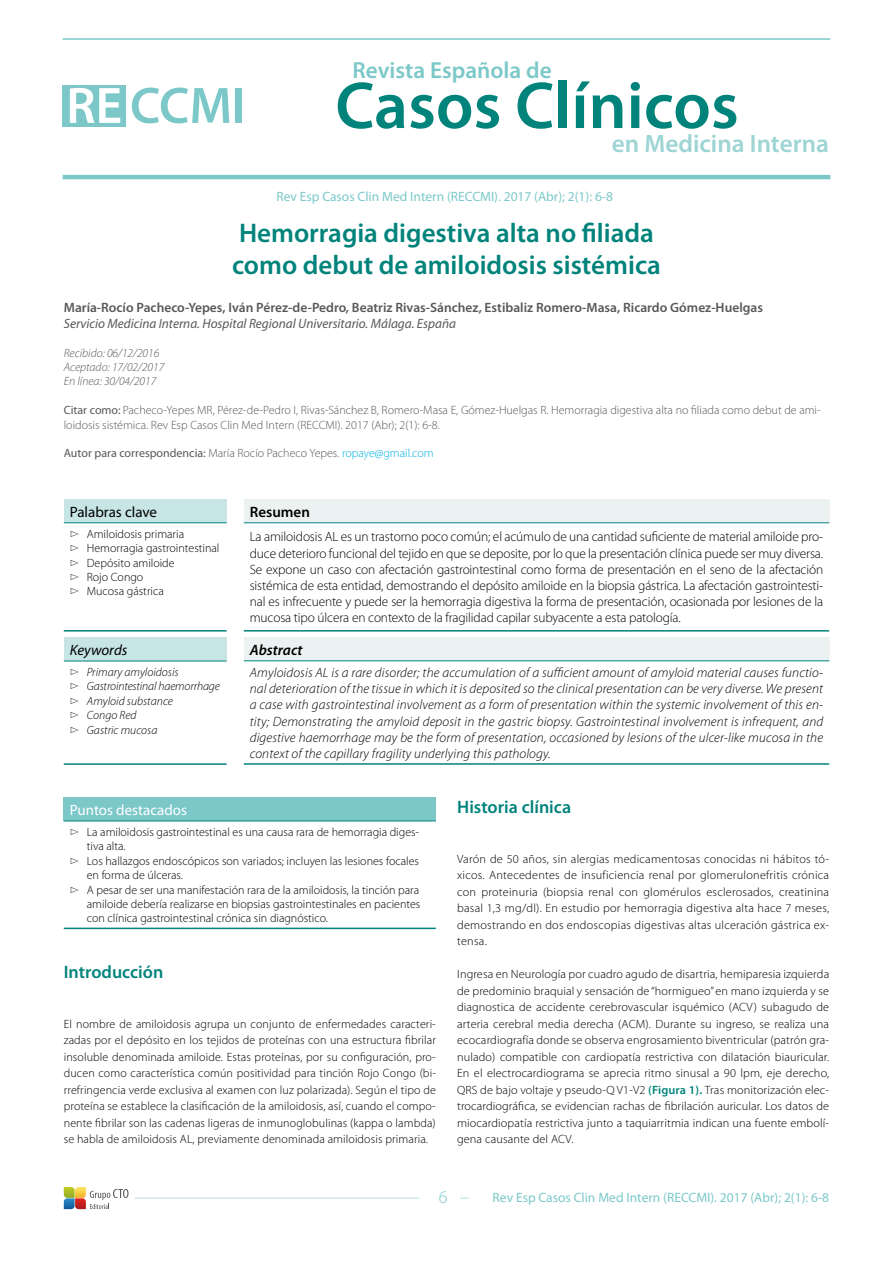
<style>
.page{position:relative;width:893px;height:1263px;background:#fff}
.page>*{position:absolute;margin:0;border:0;box-sizing:border-box;transform-origin:0 0}
.t1{font:600 66.75px "Myriad Pro";color:#00837b}
.t2{font:600 27px/32.4px "Myriad Pro";color:#00837b}
.t3{font:600 25.2px "Myriad Pro";color:#9dd4d4}
.t4{font:600 23.25px "Myriad Pro";color:#7cc8c9}
.t5{font:600 18px "Myriad Pro";color:#00837b}
.t6{font:300 18px "Myriad Pro";color:#7cc8c9}
.t7{font:15px "Myriad Pro";color:#fff}
.t8{font:15px "Myriad Pro";color:#000}
.t9{font:italic 15px "Myriad Pro";color:#000}
.t10{font:italic 600 15px "Myriad Pro";color:#000}
.t11{font:600 15px "Myriad Pro";color:#000}
.t12{font:300 13.5px/16.2px "Myriad Pro";letter-spacing:-.01em;color:#000;text-align:justify}
.t13{font:italic 300 13.5px/16.2px "Myriad Pro";letter-spacing:.01em;color:#000;text-align:justify}
.t14{font:600 13.5px "Myriad Pro";color:#58585a}
.t15{font:13.5px "Myriad Pro";color:#7cc8c9}
.t16{font:italic 13.5px "Myriad Pro";color:#58585a}
.t17{font:300 12px/16.5px "Myriad Pro";color:#000;text-align:justify}
.t18{font:300 12px/14.4px "Myriad Pro";color:#58585a}
.t19{font:italic 300 12px/14.4px "Myriad Pro";color:#000}
.t20{font:12px "Myriad Pro";color:#58585a}
.t21{font:italic 300 12px/14.4px "Myriad Pro";color:#58585a}
.s1{font-weight:400}
.s2{font-weight:300}
.s3{font-weight:300;color:#00b0e6}
.s4{font-weight:600;color:#00837b}
</style>
<div class="page">
<div style="left:63px;top:85px;width:63px;height:41px;background:#7cc8c9"></div>
<svg style="left:70px;top:88px;width:50px;height:35px"></svg>
<svg style="left:132px;top:88px;width:97px;height:35px"></svg>
<div style="left:236px;top:88px;width:6px;height:35px;background:#7cc8c9"></div>
<hr style="left:63px;top:38px;width:767px;height:2px;background:#7cc8c9">
<hr style="left:63px;top:175px;width:767px;height:4px;background:#7cc8c9">
<hr style="left:134px;top:1198px;width:285px;height:1px;background:#b9dfdf">
<svg style="left:64px;top:1187px;width:65px;height:22px"></svg>
<div style="left:64px;top:500px;width:163px;height:23px;background:#c6e5e4"></div>
<hr style="left:64px;top:630px;width:163px;height:2px;background:#00837b">
<hr style="left:64px;top:522px;width:163px;height:1px;background:#00837b">
<div style="left:64px;top:638px;width:163px;height:23px;background:#c6e5e4"></div>
<hr style="left:64px;top:763px;width:163px;height:2px;background:#00837b">
<hr style="left:64px;top:661px;width:163px;height:1px;background:#00837b">
<div style="left:244px;top:500px;width:585px;height:23px;background:#ebf2f1"></div>
<hr style="left:244px;top:630px;width:585px;height:2px;background:#00837b">
<hr style="left:244px;top:522px;width:585px;height:1px;background:#00837b">
<div style="left:244px;top:638px;width:585px;height:23px;background:#ebf2f1"></div>
<hr style="left:244px;top:763px;width:585px;height:2px;background:#00837b">
<hr style="left:244px;top:660px;width:585px;height:1px;background:#00837b">
<div style="left:64px;top:798px;width:372px;height:23px;background:#7cc8c9"></div>
<hr style="left:64px;top:820px;width:372px;height:1px;background:#00837b">
<hr style="left:64px;top:928px;width:372px;height:1px;background:#00837b">
<h3 class="t4" style="left:352px;top:56px;width:201px">Revista Española de</h3>
<h1 class="t1" style="left:335px;top:63px;width:405px">Casos Clínicos</h1>
<h3 class="t3" style="left:612px;top:127px;width:218px">en Medicina Interna</h3>
<p class="t15" style="left:276px;top:188px;width:338px">Rev Esp Casos Clin Med Intern (RECCMI). 2017 (Abr); 2(1): 6-8</p>
<h2 class="t2" style="left:232px;top:216px;width:430px">Hemorragia digestiva alta no filiada como debut de amiloidosis sistémica</h2>
<p class="t14" style="left:64px;top:298px;width:701px">María-Rocío Pacheco-Yepes, Iván Pérez-de-Pedro, Beatriz Rivas-Sánchez, Estibaliz Romero-Masa, Ricardo Gómez-Huelgas</p>
<p class="t16" style="left:64px;top:315px;width:394px">Servicio Medicina Interna. Hospital Regional Universitario. Málaga. España</p>
<p class="t21" style="left:64px;top:346px;width:102px">Recibido: 06/12/2016<br>Aceptado: 17/02/2017<br>En línea: 30/04/2017</p>
<p class="t18" style="left:64px;top:403px;width:758px"><span class="s1">Citar como:</span> Pacheco-Yepes MR, Pérez-de-Pedro I, Rivas-Sánchez B, Romero-Masa E, Gómez-Huelgas R. Hemorragia digestiva alta no filiada como debut de ami&shy;loidosis sistémica. Rev Esp Casos Clin Med Intern (RECCMI). 2017 (Abr); 2(1): 6-8.</p>
<p class="t20" style="left:64px;top:446px;width:371px">Autor para correspondencia: <span class="s2">María Rocío Pacheco Yepes.</span> <span class="s3">ropaye@gmail.com</span></p>
<p class="t8" style="left:70px;top:502px;width:89px">Palabras clave</p>
<p class="t17" style="left:70px;top:527px;width:151px;line-height:14.4px;text-align:left">▻ Amiloidosis primaria<br>▻ Hemorragia gastrointestinal ▻ Depósito amiloide<br>▻ Rojo Congo<br>▻ Mucosa gástrica</p>
<p class="t9" style="left:70px;top:641px;width:59px">Keywords</p>
<p class="t19" style="left:70px;top:665px;width:151px">▻ Primary amyloidosis<br>▻ Gastrointestinal haemorrhage ▻ Amyloid substance<br>▻ Congo Red<br>▻ Gastric mucosa</p>
<p class="t11" style="left:250px;top:502px;width:62px">Resumen</p>
<p class="t12" style="left:250px;top:529px;width:575px">La amiloidosis AL es un trastorno poco común; el acúmulo de una cantidad suficiente de material amiloide pro&shy;duce deterioro funcional del tejido en que se deposite, por lo que la presentación clínica puede ser muy diversa.<br>Se expone un caso con afectación gastrointestinal como forma de presentación en el seno de la afectación sistémica de esta entidad, demostrando el depósito amiloide en la biopsia gástrica. La afectación gastrointesti&shy;nal es infrecuente y puede ser la hemorragia digestiva la forma de presentación, ocasionada por lesiones de la mucosa tipo úlcera en contexto de la fragilidad capilar subyacente a esta patología.</p>
<p class="t10" style="left:250px;top:640px;width:54px">Abstract</p>
<p class="t13" style="left:250px;top:665px;width:575px">Amyloidosis AL is a rare disorder; the accumulation of a sufficient amount of amyloid material causes functio&shy;nal deterioration of the tissue in which it is deposited so the clinical presentation can be very diverse. We present a case with gastrointestinal involvement as a form of presentation within the systemic involvement of this en&shy;tity; Demonstrating the amyloid deposit in the gastric biopsy. Gastrointestinal involvement is infrequent, and digestive haemorrhage may be the form of presentation, occasioned by lesions of the ulcer-like mucosa in the context of the capillary fragility underlying this pathology.</p>
<p class="t7" style="left:70px;top:801px;width:119px">Puntos destacados</p>
<p class="t17" style="left:70px;top:824px;width:351px">▻ La amiloidosis gastrointestinal es una causa rara de hemorragia diges-</p>
<p class="t17" style="left:87px;top:838px;width:40px">tiva alta.</p>
<p class="t17" style="left:70px;top:853px;width:351px">▻ Los hallazgos endoscópicos son variados; incluyen las lesiones focales</p>
<p class="t17" style="left:87px;top:867px;width:98px">en forma de úlceras.</p>
<p class="t17" style="left:70px;top:881px;width:351px">▻ A pesar de ser una manifestación rara de la amiloidosis, la tinción para</p>
<p class="t17" style="left:87px;top:896px;width:335px">amiloide debería realizarse en biopsias gastrointestinales en pacientes</p>
<p class="t17" style="left:87px;top:910px;width:243px">con clínica gastrointestinal crónica sin diagnóstico.</p>
<h3 class="t5" style="left:64px;top:961px;width:101px">Introducción</h3>
<p class="t17" style="left:64px;top:1015px;width:374px">El nombre de amiloidosis agrupa un conjunto de enfermedades caracteri&shy;zadas por el depósito en los tejidos de proteínas con una estructura fibrilar insoluble denominada amiloide. Estas proteínas, por su configuración, pro&shy;ducen como característica común positividad para tinción Rojo Congo (bi&shy;rrefringencia verde exclusiva al examen con luz polarizada). Según el tipo de proteína se establece la clasificación de la amiloidosis, así, cuando el compo&shy;nente fibrilar son las cadenas ligeras de inmunoglobulinas (kappa o lambda) se habla de amiloidosis AL, previamente denominada amiloidosis primaria.</p>
<h3 class="t5" style="left:457px;top:796px;width:116px">Historia clínica</h3>
<p class="t17" style="left:457px;top:850px;width:374px">Varón de 50 años, sin alergias medicamentosas conocidas ni hábitos tó&shy;xicos. Antecedentes de insuficiencia renal por glomerulonefritis crónica con proteinuria (biopsia renal con glomérulos esclerosados, creatinina basal 1,3 mg/dl). En estudio por hemorragia digestiva alta hace 7 meses, demostrando en dos endoscopias digestivas altas ulceración gástrica ex&shy;tensa.</p>
<p class="t17" style="left:457px;top:966px;width:374px">Ingresa en Neurología por cuadro agudo de disartria, hemiparesia izquierda de predominio braquial y sensación de “hormigueo” en mano izquierda y se diagnostica de accidente cerebrovascular isquémico (ACV) subagudo de arteria cerebral media derecha (ACM). Durante su ingreso, se realiza una ecocardiografía donde se observa engrosamiento biventricular (patrón gra&shy;nulado) compatible con cardiopatía restrictiva con dilatación biauricular.<br>En el electrocardiograma se aprecia ritmo sinusal a 90 lpm, eje derecho, QRS de bajo voltaje y pseudo-Q V1-V2 <span class="s4">(Figura 1).</span> Tras monitorización elec&shy;trocardiográfica, se evidencian rachas de fibrilación auricular. Los datos de miocardiopatía restrictiva junto a taquiarritmia indican una fuente embolí&shy;gena causante del ACV.</p>
<h3 class="t6" style="left:439px;top:1187px;width:10px">6</h3>
<p class="t15" style="left:493px;top:1189px;width:338px">Rev Esp Casos Clin Med Intern (RECCMI). 2017 (Abr); 2(1): 6-8</p>
</div>
